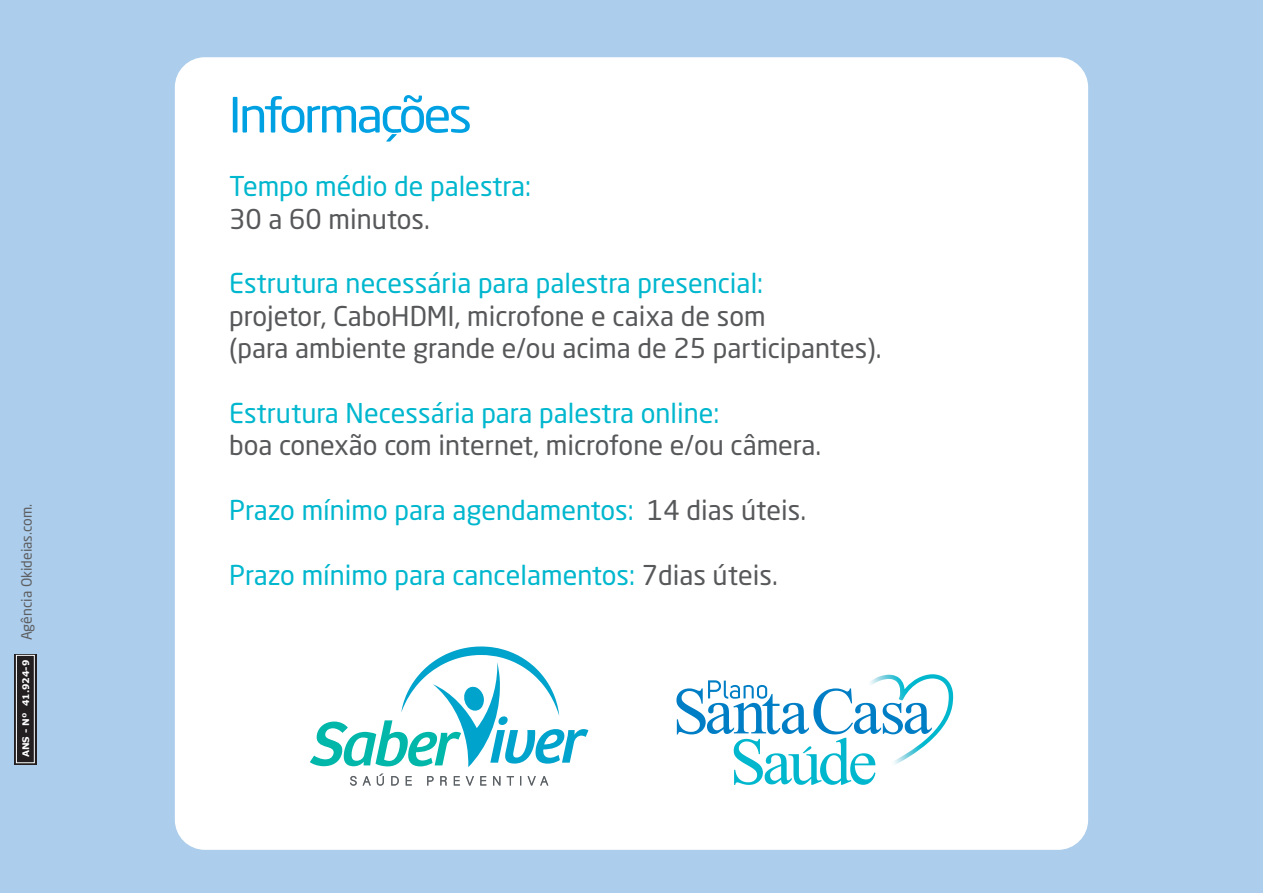
<style>
.page{position:relative;width:1263px;height:893px;background:#accdeb}
.page>*{position:absolute;margin:0;border:0;box-sizing:border-box;transform-origin:0 0}
.t1{font:48px "Neo Sans Std";letter-spacing:-.06em;color:#00a1e3;scale:1.07 1}
.t2{font:27px "Neo Sans Std";color:#00b7ce}
.t3{font:27px/32.4px "Neo Sans Std";color:#57585a}
.t4{font:14.1px "Neo Sans Std";color:#5e5f62}
.t5{font:700 9.15px "Verdana";color:#fff}
.s1{color:#57585a}
</style>
<div class="page">
<div style="left:175px;top:57px;width:913px;height:793px;background:#fff;border-radius:30px"></div>
<img style="left:873px;top:674px;width:80px;height:65px">
<svg style="left:676px;top:680px;width:256px;height:105px"></svg>
<svg style="left:310px;top:646px;width:278px;height:121px"></svg>
<svg style="left:350px;top:776px;width:21px;height:10px"></svg>
<svg style="left:377px;top:773px;width:7px;height:13px"></svg>
<svg style="left:391px;top:776px;width:8px;height:10px"></svg>
<svg style="left:406px;top:776px;width:6px;height:10px"></svg>
<svg style="left:427px;top:776px;width:7px;height:10px"></svg>
<svg style="left:440px;top:776px;width:7px;height:10px"></svg>
<svg style="left:454px;top:776px;width:6px;height:10px"></svg>
<svg style="left:466px;top:776px;width:8px;height:10px"></svg>
<svg style="left:480px;top:776px;width:7px;height:10px"></svg>
<svg style="left:493px;top:776px;width:7px;height:10px"></svg>
<svg style="left:507px;top:776px;width:7px;height:10px"></svg>
<svg style="left:527px;top:776px;width:21px;height:10px"></svg>
<div style="left:14px;top:654px;width:23px;height:110px;background:#231f20"></div>
<div style="left:16px;top:655px;width:19px;height:108px;border:1px solid #fff"></div>
<p class="t4" style="left:18px;top:640px;width:138px;rotate:-90deg">Agência Okideias.com.</p>
<p class="t5" style="left:20px;top:757px;width:99px;rotate:-90deg">ANS - Nº 41.924-9</p>
<h1 class="t1" style="left:228px;top:85px;width:230px">Informações</h1>
<p class="t2" style="left:229px;top:170px;width:303px">Tempo médio de palestra:</p>
<p class="t3" style="left:229px;top:202px;width:202px">30 a 60 minutos.</p>
<p class="t2" style="left:229px;top:267px;width:535px">Estrutura necessária para palestra presencial:</p>
<p class="t3" style="left:229px;top:299px;width:654px">projetor, CaboHDMI, microfone e caixa de som<br>(para ambiente grande e/ou acima de 25 participantes).</p>
<p class="t2" style="left:229px;top:397px;width:492px">Estrutura Necessária para palestra online:</p>
<p class="t3" style="left:229px;top:429px;width:593px">boa conexão com internet, microfone e/ou câmera.</p>
<p class="t2" style="left:229px;top:494px;width:578px">Prazo mínimo para agendamentos: <span class="s1">14 dias úteis.</span></p>
<p class="t2" style="left:229px;top:559px;width:550px">Prazo mínimo para cancelamentos: <span class="s1">7dias úteis.</span></p>
</div>
